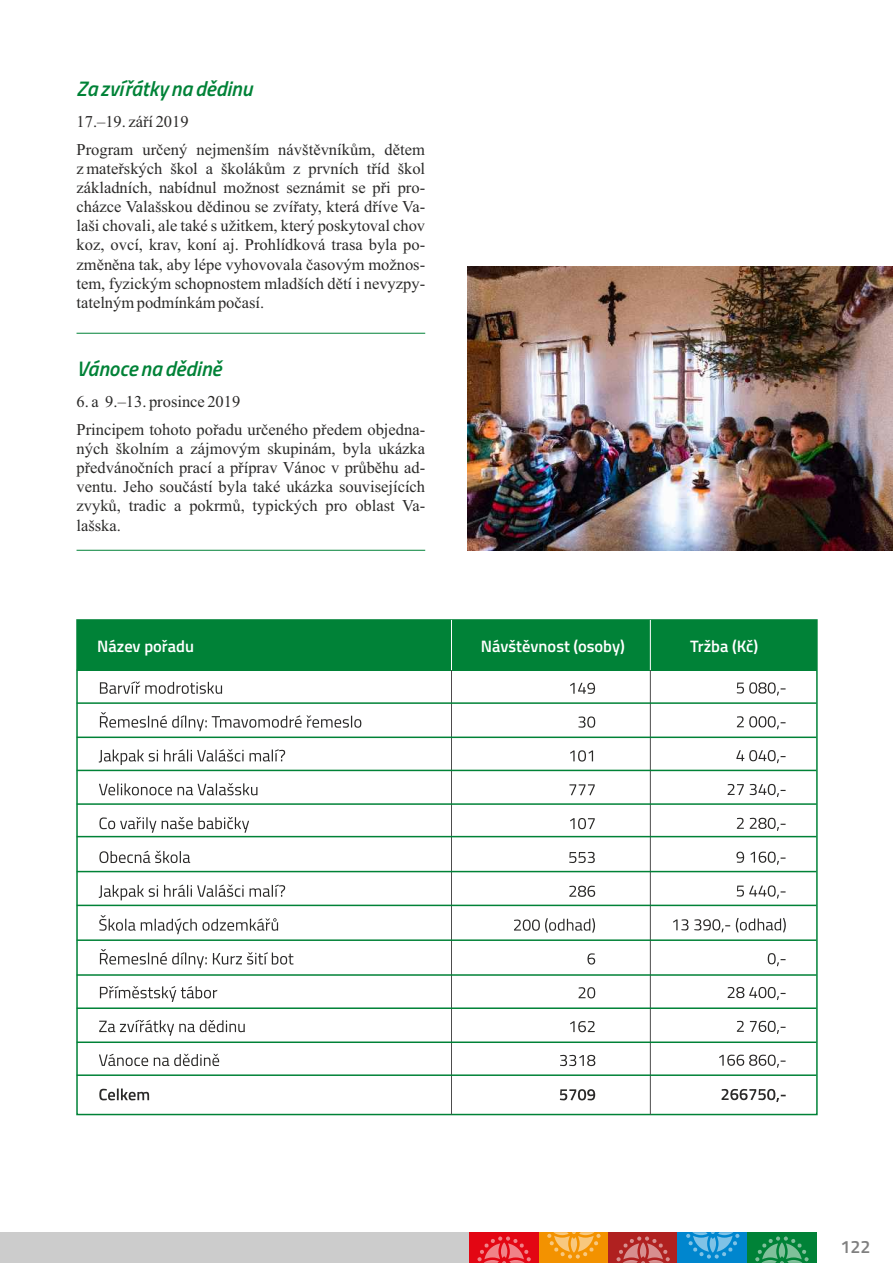
<style>
.page{position:relative;width:893px;height:1263px;background:#fff}
.page>*{position:absolute;margin:0;border:0;box-sizing:border-box;transform-origin:0 0}
.t1{font:italic 600 21px "Titillium";color:#008237}
.t2{font:600 17.85px "Titillium";color:#808080}
.t3{font:16.5px/19.2px "Times New Roman";color:#2b2a29;text-align:justify}
.t4{font:600 16.5px "Titillium";color:#fff}
</style>
<div class="page">
<div style="left:0;top:1232px;width:470px;height:31px;background:#ccc"></div>
<div style="left:539px;top:1232px;width:69px;height:31px;background:#f39200"></div>
<div style="left:608px;top:1232px;width:70px;height:31px;background:#b02120"></div>
<div style="left:678px;top:1232px;width:69px;height:31px;background:#0086ce"></div>
<div style="left:747px;top:1232px;width:69px;height:31px;background:#008237"></div>
<div style="left:470px;top:1232px;width:69px;height:31px;background:#e30613"></div>
<svg style="left:477px;top:1236px;width:54px;height:27px"></svg>
<svg style="left:547px;top:1232px;width:54px;height:26px"></svg>
<svg style="left:616px;top:1236px;width:54px;height:27px"></svg>
<svg style="left:686px;top:1232px;width:53px;height:26px"></svg>
<svg style="left:755px;top:1236px;width:54px;height:27px"></svg>
<div style="left:77px;top:620px;width:740px;height:50px;background:#008237"></div>
<hr style="left:77px;top:669px;width:739px;height:2px;background:#008237">
<hr style="left:451px;top:620px;width:1px;height:50px;background:#fff">
<hr style="left:650px;top:620px;width:1px;height:50px;background:#fff">
<hr style="left:451px;top:670px;width:1px;height:444px;background:#4d4d4d">
<hr style="left:650px;top:670px;width:1px;height:444px;background:#4d4d4d">
<hr style="left:77px;top:702px;width:739px;height:2px;background:#008237">
<hr style="left:77px;top:736px;width:739px;height:2px;background:#008237">
<hr style="left:77px;top:770px;width:739px;height:1px;background:#008237">
<hr style="left:77px;top:803px;width:739px;height:2px;background:#008237">
<hr style="left:77px;top:836px;width:739px;height:1px;background:#008237">
<hr style="left:77px;top:871px;width:739px;height:1px;background:#008237">
<hr style="left:77px;top:905px;width:739px;height:1px;background:#008237">
<hr style="left:77px;top:939px;width:739px;height:2px;background:#008237">
<hr style="left:77px;top:974px;width:739px;height:2px;background:#008237">
<hr style="left:77px;top:1007px;width:739px;height:2px;background:#008237">
<hr style="left:77px;top:1041px;width:739px;height:2px;background:#008237">
<hr style="left:77px;top:1074px;width:739px;height:2px;background:#008237">
<svg style="left:99px;top:715px;width:262px;height:385px"></svg>
<svg style="left:99px;top:681px;width:179px;height:321px"></svg>
<img style="left:468px;top:266px;width:425px;height:284px">
<hr style="left:77px;top:333px;width:348px;height:1px;background:#008237">
<svg style="left:514px;top:683px;width:81px;height:417px"></svg>
<svg style="left:673px;top:682px;width:113px;height:420px"></svg>
<hr style="left:77px;top:550px;width:348px;height:1px;background:#008237">
<p class="t1" style="left:77px;top:80px;width:178px">Za zvířátky na dědinu</p>
<p class="t3" style="left:77px;top:114px;width:114px">17.–19. září 2019</p>
<p class="t3" style="left:77px;top:141px;width:350px">Program určený nejmenším návštěvníkům, dětem z mateřských škol a školákům z prvních tříd škol základních, nabídnul možnost seznámit se při pro&shy;cházce Valašskou dědinou se zvířaty, která dříve Va&shy;laši chovali, ale také s užitkem, který poskytoval chov koz, ovcí, krav, koní aj. Prohlídková trasa byla po&shy;změněna tak, aby lépe vyhovovala časovým možnos&shy;tem, fyzickým schopnostem mladších dětí i nevyzpy&shy;tatelným podmínkám počasí.</p>
<p class="t1" style="left:77px;top:360px;width:146px">Vánoce na dědině</p>
<p class="t3" style="left:77px;top:390px;width:350px;line-height:27.5px">6. a 9.–13. prosince 2019<br>Principem tohoto pořadu určeného předem objedna-</p>
<p class="t3" style="left:77px;top:440px;width:350px">ných školním a zájmovým skupinám, byla ukázka předvánočních prací a příprav Vánoc v průběhu ad&shy;ventu. Jeho součástí byla také ukázka souvisejících zvyků, tradic a pokrmů, typických pro oblast Va&shy;lašska.</p>
<p class="t4" style="left:97px;top:639px;width:98px">Název pořadu</p>
<p class="t4" style="left:481px;top:639px;width:145px">Návštěvnost (osoby)</p>
<p class="t4" style="left:690px;top:639px;width:70px">Tržba (Kč)</p>
<p class="t2" style="left:840px;top:1240px;width:32px">122</p>
</div>
